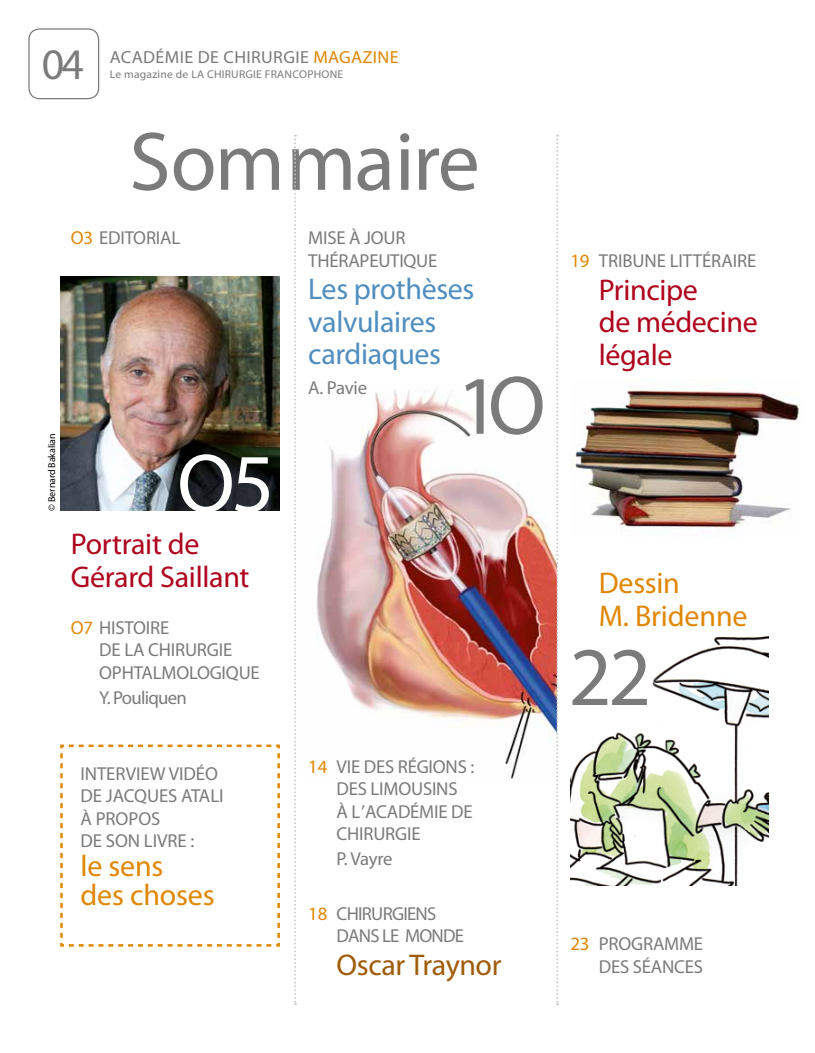
<style>
.page{position:relative;width:815px;height:1053px;background:#fff}
.page>*{position:absolute;margin:0;border:0;box-sizing:border-box;transform-origin:0 0}
.t1{font:83.75px "Myriad Pro";letter-spacing:-.02em;color:#7a7b7a}
.t2{font:83.75px "Myriad Pro";color:#fff}
.t3{font:43.75px "Myriad Pro";color:#7a7b7a}
.t4{font:30px/32.5px "Myriad Pro";letter-spacing:-.01em;color:#ae031d}
.t5{font:30px/32.5px "Myriad Pro";letter-spacing:-.01em;color:#508ebf}
.t6{font:30px/32.5px "Myriad Pro";letter-spacing:-.005em;color:#e08700}
.t7{font:30px "Myriad Pro";letter-spacing:-.015em;color:#9f5b05}
.t8{font:18.75px/22.5px "Myriad Pro";letter-spacing:-.01em;color:#7a7b7a}
.t9{font:18.75px/22.5px "Myriad Pro";letter-spacing:-.04em;color:#7a7b7a}
.t10{font:17.5px "Myriad Pro";letter-spacing:.02em;color:#7a7b7a}
.t11{font:11.25px "Myriad Pro";letter-spacing:.02em;color:#7a7b7a}
.t12{font:10px "Myriad Pro";letter-spacing:-.01em;color:#000}
.s1{color:#e08700}
</style>
<div class="page">
<img style="left:316px;top:389px;width:240px;height:390px">
<img style="left:60px;top:276px;width:220px;height:234px">
<svg style="left:294px;top:135px;width:2px;height:870px"></svg>
<svg style="left:556px;top:135px;width:2px;height:870px"></svg>
<img style="left:570px;top:388px;width:230px;height:149px">
<img style="left:570px;top:636px;width:199px;height:249px">
<div style="left:544px;top:621px;width:124px;height:107px;background:#fff"></div>
<svg style="left:60px;top:744px;width:220px;height:203px"></svg>
<div style="left:28px;top:28px;width:71px;height:71px;border:1px solid #7a7b7a;border-radius:11px"></div>
<h2 class="t3" style="left:42px;top:37px;width:44px">04</h2>
<p class="t10" style="left:110px;top:47px;width:290px">ACADÉMIE DE CHIRURGIE <span class="s1">MAGAZINE</span></p>
<p class="t11" style="left:110px;top:68px;width:235px">Le magazine de LA CHIRURGIE FRANCOPHONE</p>
<h1 class="t1" style="left:129px;top:110px;width:352px">Sommaire</h1>
<p class="t8" style="left:71px;top:226px;width:111px"><span class="s1">O3</span> EDITORIAL</p>
<p class="t12" style="left:46px;top:510px;width:78px;rotate:-90deg">© Bernard Bakalian</p>
<h1 class="t2" style="left:177px;top:432px;width:99px">O5</h1>
<h3 class="t4" style="left:71px;top:527px;width:180px">Portrait de<br>Gérard Saillant</h3>
<p class="t8" style="left:99px;top:616px;width:162px;text-indent:-28px"><span class="s1">O7</span> HISTOIRE<br>DE LA CHIRURGIE<br>OPHTALMOLOGIQUE</p>
<p class="t9" style="left:99px;top:686px;width:89px">Y. Pouliquen</p>
<p class="t8" style="left:80px;top:761px;width:145px">INTERVIEW VIDÉO<br>DE JACQUES ATALI<br>À PROPOS<br>DE SON LIVRE :</p>
<h3 class="t6" style="left:80px;top:851px;width:136px;line-height:28.8px">le sens<br>des choses</h3>
<p class="t8" style="left:308px;top:226px;width:131px">MISE À JOUR<br>THÉRAPEUTIQUE</p>
<h3 class="t5" style="left:308px;top:272px;width:168px">Les prothèses valvulaires cardiaques</h3>
<p class="t8" style="left:308px;top:376px;width:60px">A. Pavie</p>
<h1 class="t1" style="left:457px;top:354px;width:90px">1O</h1>
<p class="t8" style="left:337px;top:754px;width:139px;text-indent:-28px"><span class="s1">14</span> VIE DES RÉGIONS :<br>DES LIMOUSINS<br>À L’ACADÉMIE DE<br>CHIRURGIE</p>
<p class="t8" style="left:337px;top:847px;width:57px">P. Vayre</p>
<p class="t9" style="left:337px;top:901px;width:129px;text-indent:-28px"><span class="s1">18</span> CHIRURGIENS<br>DANS LE MONDE</p>
<h3 class="t7" style="left:337px;top:946px;width:166px">Oscar Traynor</h3>
<p class="t8" style="left:570px;top:249px;width:187px"><span class="s1">19</span> TRIBUNE LITTÉRAIRE</p>
<h3 class="t4" style="left:599px;top:273px;width:160px">Principe<br>de médecine légale</h3>
<h3 class="t6" style="left:599px;top:566px;width:150px">Dessin<br>M. Bridenne</h3>
<h1 class="t1" style="left:569px;top:625px;width:84px">22</h1>
<p class="t8" style="left:570px;top:932px;width:134px;text-align:right"><span class="s1">23</span> PROGRAMME<br>DES SÉANCES</p>
</div>
